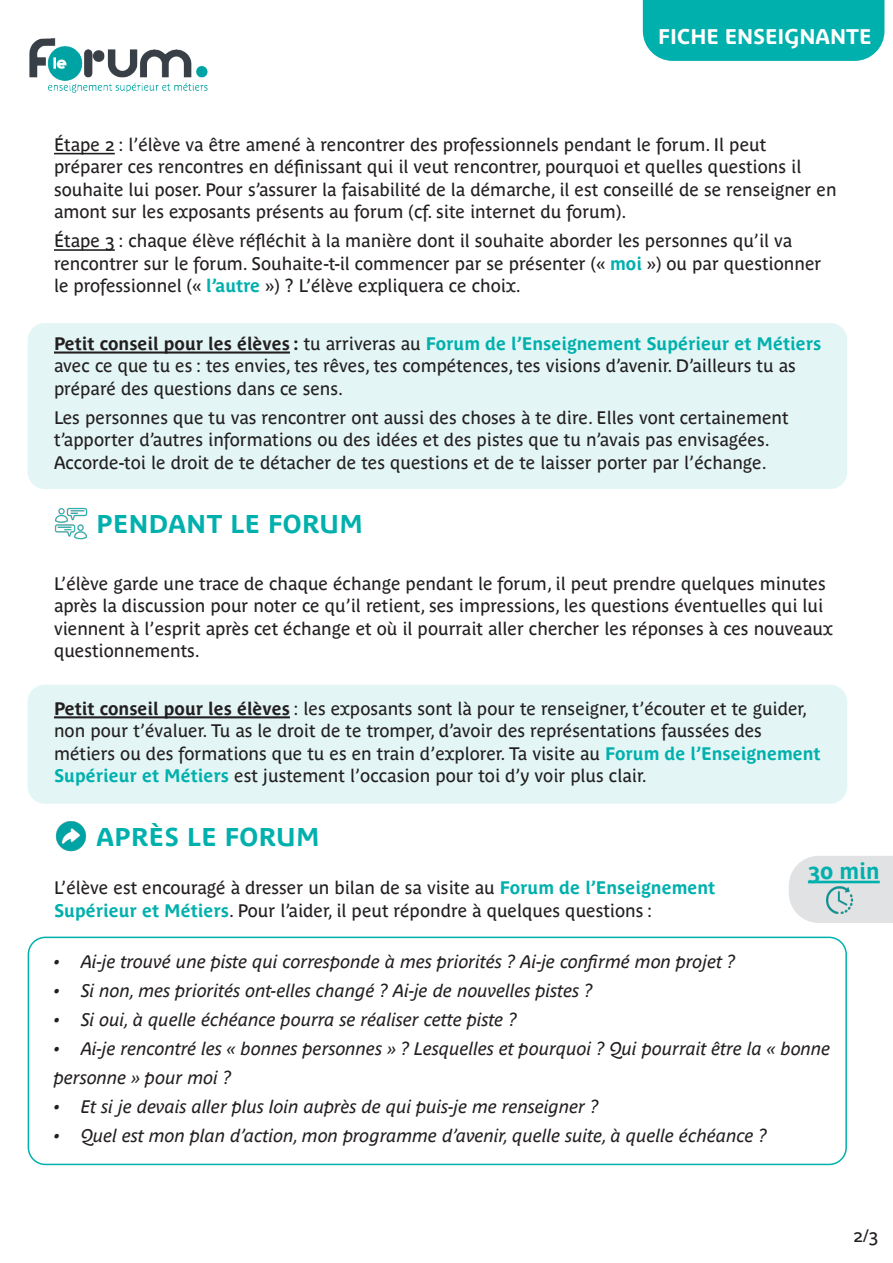
<style>
.page{position:relative;width:893px;height:1263px;background:#fff}
.page>*{position:absolute;margin:0;border:0;box-sizing:border-box;transform-origin:0 0}
.t1{font:700 25.5px "Parisine Plus Std";letter-spacing:.02em;color:#00b0ad}
.t2{font:700 22.5px "Parisine Plus Std";color:#00b0ad}
.t3{font:700 21px "Parisine Plus Std";color:#fff}
.t4{font:18px/22.5px "Parisine Plus Std";color:#231f20}
.t5{font:italic 18px "Parisine Plus Std";color:#231f20}
.s1{font-weight:700;color:#00b0ad}
.s2{font-weight:700}
</style>
<div class="page">
<img style="left:29px;top:38px;width:179px;height:55px">
<div style="left:643px;top:0;width:241px;height:61px;background:#00b0ad"></div>
<div style="left:28px;top:936px;width:819px;height:229px;border:2px solid #00b0ad;border-radius:17px"></div>
<div style="left:28px;top:323px;width:819px;height:166px;background:#e3f6f5;border-radius:17px"></div>
<div style="left:28px;top:685px;width:819px;height:119px;background:#e3f6f5;border-radius:17px"></div>
<img style="left:55px;top:821px;width:32px;height:31px">
<img style="left:54px;top:507px;width:33px;height:33px">
<svg style="left:789px;top:856px;width:104px;height:67px;background:#dbe0e1"></svg>
<hr style="left:54px;top:153px;width:61px;height:1px;background:#231f20">
<hr style="left:54px;top:249px;width:61px;height:2px;background:#231f20">
<hr style="left:54px;top:351px;width:236px;height:3px;background:#231f20">
<hr style="left:54px;top:716px;width:236px;height:2px;background:#231f20">
<hr style="left:808px;top:881px;width:72px;height:2px;background:#00b0ad">
<p class="t3" style="left:658px;top:24px;width:215px">FICHE ENSEIGNANTE</p>
<p class="t4" style="left:54px;top:133px;width:784px">Étape 2 : l’élève va être amené à rencontrer des professionnels pendant le forum. Il peut préparer ces rencontres en définissant qui il veut rencontrer, pourquoi et quelles questions il souhaite lui poser. Pour s’assurer la faisabilité de la démarche, il est conseillé de se renseigner en amont sur les exposants présents au forum (cf. site internet du forum).</p>
<p class="t4" style="left:54px;top:230px;width:769px">Étape 3 : chaque élève réfléchit à la manière dont il souhaite aborder les personnes qu’il va rencontrer sur le forum. Souhaite-t-il commencer par se présenter (« <span class="s1">moi</span> ») ou par questionner le professionnel (« <span class="s1">l’autre</span> ») ? L’élève expliquera ce choix.</p>
<p class="t4" style="left:54px;top:332px;width:769px"><span class="s2">Petit conseil pour les élèves :</span> tu arriveras au <span class="s1">Forum de l’Enseignement Supérieur et Métiers </span>avec ce que tu es : tes envies, tes rêves, tes compétences, tes visions d’avenir. D’ailleurs tu as préparé des questions dans ce sens.</p>
<p class="t4" style="left:54px;top:406px;width:736px">Les personnes que tu vas rencontrer ont aussi des choses à te dire. Elles vont certainement t’apporter d’autres informations ou des idées et des pistes que tu n’avais pas envisagées.<br>Accorde-toi le droit de te détacher de tes questions et de te laisser porter par l’échange.</p>
<p class="t1" style="left:97px;top:509px;width:268px">PENDANT LE FORUM</p>
<p class="t4" style="left:54px;top:572px;width:780px">L’élève garde une trace de chaque échange pendant le forum, il peut prendre quelques minutes après la discussion pour noter ce qu’il retient, ses impressions, les questions éventuelles qui lui viennent à l’esprit après cet échange et où il pourrait aller chercher les réponses à ces nouveaux questionnements.</p>
<p class="t4" style="left:54px;top:697px;width:768px"><span class="s2">Petit conseil pour les élèves</span> : les exposants sont là pour te renseigner, t’écouter et te guider, non pour t’évaluer. Tu as le droit de te tromper, d’avoir des représentations faussées des métiers ou des formations que tu es en train d’explorer. Ta visite au <span class="s1">Forum de l’Enseignement Supérieur et Métiers</span> est justement l’occasion pour toi d’y voir plus clair.</p>
<p class="t1" style="left:97px;top:823px;width:225px">APRÈS LE FORUM</p>
<p class="t4" style="left:54px;top:877px;width:663px">L’élève est encouragé à dresser un bilan de sa visite au <span class="s1">Forum de l’Enseignement</span></p>
<p class="t4" style="left:54px;top:899px;width:600px"><span class="s1">Supérieur et Métiers</span>. Pour l’aider, il peut répondre à quelques questions :</p>
<p class="t5" style="left:54px;top:952px;width:683px">• Ai-je trouvé une piste qui corresponde à mes priorités ? Ai-je confirmé mon projet ?</p>
<p class="t5" style="left:54px;top:981px;width:540px">• Si non, mes priorités ont-elles changé ? Ai-je de nouvelles pistes ?</p>
<p class="t5" style="left:54px;top:1009px;width:464px">• Si oui, à quelle échéance pourra se réaliser cette piste ?</p>
<p class="t5" style="left:54px;top:1038px;width:778px">• Ai-je rencontré les « bonnes personnes » ? Lesquelles et pourquoi ? Qui pourrait être la « bonne</p>
<p class="t5" style="left:54px;top:1067px;width:179px">personne » pour moi ?</p>
<p class="t5" style="left:54px;top:1096px;width:546px">• Et si je devais aller plus loin auprès de qui puis-je me renseigner ?</p>
<p class="t5" style="left:54px;top:1125px;width:715px">• Quel est mon plan d’action, mon programme d’avenir, quelle suite, à quelle échéance ?</p>
<p class="t2" style="left:808px;top:858px;width:73px">30 min</p>
<p class="t4" style="left:853px;top:1224px;width:27px">2/3</p>
</div>
